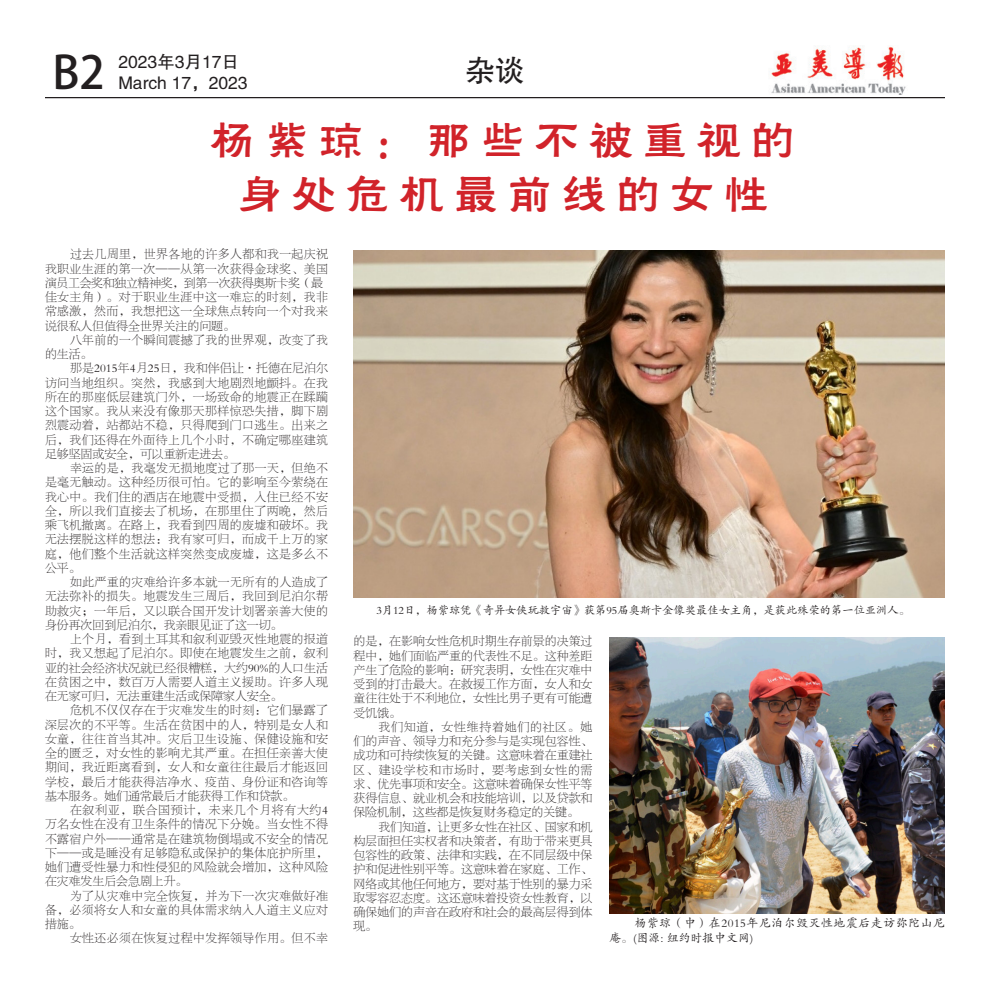
<style>
.page{position:relative;width:990px;height:990px;background:#fff}
.page>*{position:absolute;margin:0;border:0;box-sizing:border-box;transform-origin:0 0}
.t1{font:45px "FZHLJW GB1 0";letter-spacing:.2em;color:#d1232a}
.t2{font:45px "Adobe Heiti Std";color:#231f20}
.t3{font:30px "FZHTJW GB1 0";color:#231f20}
.t4{font:17.5px "FZHTFW GB1 0";color:#231f20}
.t5{font:11.88px/14.2px "FZBSJW GB1 0";letter-spacing:.035em;color:#231f20;text-align:justify}
.t6{font:11.88px/14.2px "FZKTJW GB1 0";letter-spacing:.045em;color:#231f20}
.t7{font:11.25px "FZKTJW GB1 0";color:#231f20}
</style>
<div class="page">
<hr style="left:45px;top:97px;width:900px;height:1px;background:#231f20">
<img style="left:771px;top:46px;width:135px;height:48px">
<img style="left:353px;top:251px;width:592px;height:347px">
<img style="left:609px;top:638px;width:336px;height:275px">
<p class="t4" style="left:119px;top:52px;width:122px">2023年3月17日</p>
<p class="t4" style="left:119px;top:73px;width:131px">March 17，2023</p>
<p class="t2" style="left:53px;top:46px;width:54px">B2</p>
<p class="t3" style="left:465px;top:54px;width:61px">杂谈</p>
<p class="t1" style="left:210px;top:116px;width:586px">杨紫琼：那些不被重视的</p>
<p class="t1" style="left:237px;top:170px;width:533px">身处危机最前线的女性</p>
<p class="t5" style="left:45px;top:248px;width:285px;text-indent:25px">过去几周里，世界各地的许多人都和我一起庆祝我职业生涯的第一次——从第一次获得金球奖、美国演员工会奖和独立精神奖，到第一次获得奥斯卡奖（最</p>
<p class="t5" style="left:45px;top:290px;width:285px">佳女主角）。对于职业生涯中这一难忘的时刻，我非常感激，然而，我想把这一全球焦点转向一个对我来说很私人但值得全世界关注的问题。</p>
<p class="t5" style="left:45px;top:333px;width:285px;text-indent:25px">八年前的一个瞬间震撼了我的世界观，改变了我的生活。</p>
<p class="t5" style="left:45px;top:362px;width:285px;text-indent:25px">那是2015年4月25日，我和伴侣让·托德在尼泊尔访问当地组织。突然，我感到大地剧烈地颤抖。在我所在的那座低层建筑门外，一场致命的地震正在蹂躏这个国家。我从来没有像那天那样惊恐失措，脚下剧烈震动着，站都站不稳，只得爬到门口逃生。出来之后，我们还得在外面待上几个小时，不确定哪座建筑足够坚固或安全，可以重新走进去。</p>
<p class="t5" style="left:45px;top:461px;width:285px;text-indent:25px">幸运的是，我毫发无损地度过了那一天，但绝不是毫无触动。这种经历很可怕。它的影响至今萦绕在我心中。我们住的酒店在地震中受损，入住已经不安全，所以我们直接去了机场，在那里住了两晚，然后乘飞机撤离。在路上，我看到四周的废墟和破坏。我无法摆脱这样的想法：我有家可归，而成千上万的家庭，他们整个生活就这样突然变成废墟，这是多么不公平。</p>
<p class="t5" style="left:45px;top:575px;width:285px;text-indent:25px">如此严重的灾难给许多本就一无所有的人造成了无法弥补的损失。地震发生三周后，我回到尼泊尔帮助救灾；一年后，又以联合国开发计划署亲善大使的身份再次回到尼泊尔，我亲眼见证了这一切。</p>
<p class="t5" style="left:45px;top:632px;width:285px;text-indent:25px">上个月，看到土耳其和叙利亚毁灭性地震的报道时，我又想起了尼泊尔。即使在地震发生之前，叙利亚的社会经济状况就已经很糟糕，大约90%的人口生活在贫困之中，数百万人需要人道主义援助。许多人现在无家可归，无法重建生活或保障家人安全。</p>
<p class="t5" style="left:45px;top:704px;width:285px;text-indent:25px">危机不仅仅存在于灾难发生的时刻：它们暴露了深层次的不平等。生活在贫困中的人，特别是女人和女童，往往首当其冲。灾后卫生设施、保健设施和安全的匮乏，对女性的影响尤其严重。在担任亲善大使期间，我近距离看到，女人和女童往往最后才能返回学校，最后才能获得洁净水、疫苗、身份证和咨询等基本服务。她们通常最后才能获得工作和贷款。</p>
<p class="t5" style="left:45px;top:803px;width:285px;text-indent:25px">在叙利亚，联合国预计，未来几个月将有大约4万名女性在没有卫生条件的情况下分娩。当女性不得不露宿户外——通常是在建筑物倒塌或不安全的情况下——或是睡没有足够隐私或保护的集体庇护所里，她们遭受性暴力和性侵犯的风险就会增加，这种风险在灾难发生后会急剧上升。</p>
<p class="t5" style="left:45px;top:889px;width:285px;text-indent:25px">为了从灾难中完全恢复，并为下一次灾难做好准备，必须将女人和女童的具体需求纳入人道主义应对措施。</p>
<p class="t5" style="left:70px;top:932px;width:260px">女性还必须在恢复过程中发挥领导作用。但不幸</p>
<p class="t7" style="left:376px;top:604px;width:535px">3月12日，杨紫琼凭《奇异女侠玩救宇宙》获第95届奥斯卡金像奖最佳女主角，是获此殊荣的第一位亚洲人。</p>
<p class="t5" style="left:353px;top:635px;width:241px">的是，在影响女性危机时期生存前景的决策过程中，她们面临严重的代表性不足。这种差距产生了危险的影响：研究表明，女性在灾难中受到的打击最大。在救援工作方面，女人和女童往往处于不利地位，女性比男子更有可能遭受饥饿。</p>
<p class="t5" style="left:353px;top:720px;width:241px;text-indent:25px">我们知道，女性维持着她们的社区。她们的声音、领导力和充分参与是实现包容性、成功和可持续恢复的关键。这意味着在重建社区、建设学校和市场时，要考虑到女性的需求、优先事项和安全。这意味着确保女性平等获得信息、就业机会和技能培训，以及贷款和保险机制，这些都是恢复财务稳定的关键。</p>
<p class="t5" style="left:353px;top:820px;width:241px;text-indent:25px">我们知道，让更多女性在社区、国家和机构层面担任实权者和决策者，有助于带来更具包容性的政策、法律和实践，在不同层级中保护和促进性别平等。这意味着在家庭、工作、网络或其他任何地方，要对基于性别的暴力采取零容忍态度。这还意味着投资女性教育，以确保她们的声音在政府和社会的最高层得到体现。</p>
<p class="t6" style="left:609px;top:916px;width:337px;text-indent:25px">杨紫琼（中）在2015年尼泊尔毁灭性地震后走访弥陀山尼庵。(图源: 纽约时报中文网)</p>
</div>
